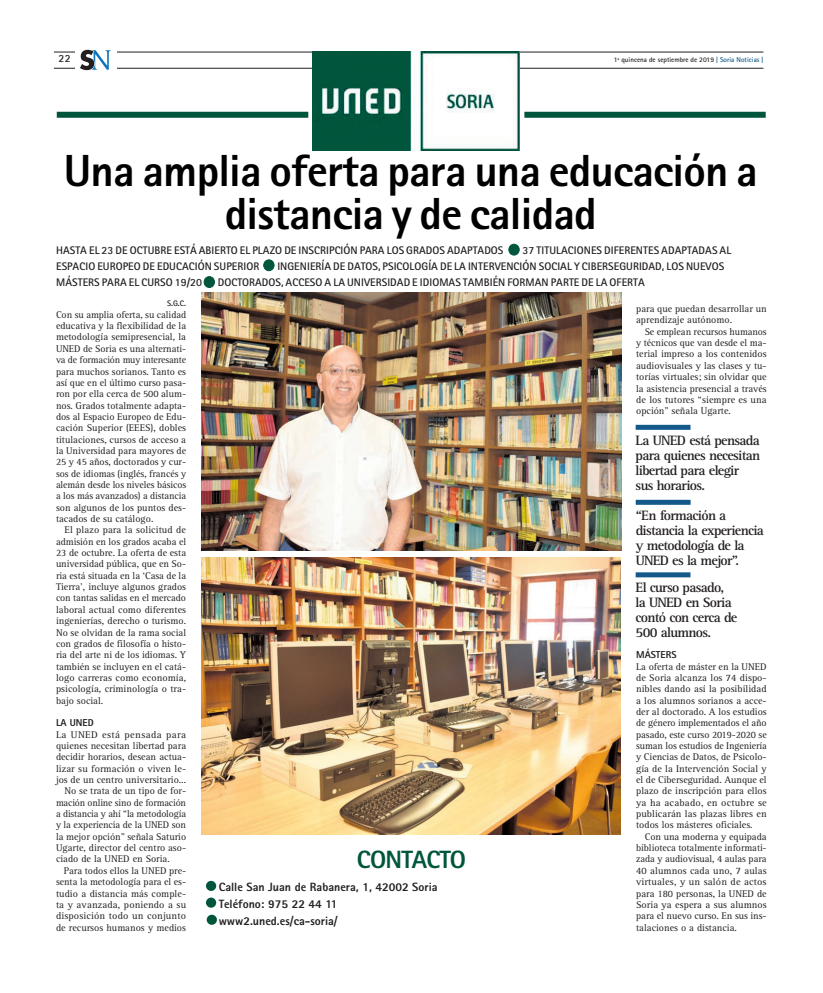
<style>
.page{position:relative;width:823px;height:993px;background:#fff}
.page>*{position:absolute;margin:0;border:0;box-sizing:border-box;transform-origin:0 0}
.t1{font:800 45px/43px "Rotis Sans Serif Std";letter-spacing:-.02em;color:#000001;text-align:center}
.t2{font:800 25px "Rotis Sans Serif Std";letter-spacing:-.03em;color:#00563c}
.t3{font:700 14px/15px "Rotis Serif Std";letter-spacing:-.05em;color:#231f20}
.t4{font:800 12px/17px "Rotis Sans Serif Std";color:#231f20}
.t5{font:700 11px "Rotis Sans Serif Std";letter-spacing:.005em;color:#231f20}
.t6{font:10px/11.3px "Rotis Serif Std";color:#231f20;text-align:justify}
.t7{font:10px "Rotis Serif Std";letter-spacing:.035em;color:#231f20}
.t8{font:800 10px "Rotis Sans Serif Std";color:#231f20}
.t9{font:700 8px "Rotis Sans Serif Std";color:#231f20}
.t10{font:700 7px "Rotis Sans Serif Std";color:#231f20}
.s1{color:#135a8a}
</style>
<div class="page">
<div style="left:635px;top:499px;width:55px;height:5px;background:#135a8a"></div>
<div style="left:635px;top:572px;width:55px;height:5px;background:#135a8a"></div>
<div style="left:635px;top:424px;width:55px;height:5px;background:#135a8a"></div>
<hr style="left:54px;top:68px;width:709px;height:1px;background:#231f20">
<hr style="left:54px;top:52px;width:709px;height:1px;background:#231f20">
<div style="left:75px;top:49px;width:41px;height:22px;background:#fff"></div>
<svg style="left:80px;top:50px;width:31px;height:20px"></svg>
<div style="left:57px;top:112px;width:251px;height:6px;background:#00563c"></div>
<div style="left:524px;top:112px;width:241px;height:6px;background:#00563c"></div>
<img style="left:201px;top:293px;width:420px;height:257px">
<div style="left:206px;top:897px;width:10px;height:10px;background:#00563c;border-radius:50%"></div>
<div style="left:206px;top:880px;width:10px;height:10px;background:#00563c;border-radius:50%"></div>
<img style="left:201px;top:557px;width:419px;height:277px">
<div style="left:206px;top:914px;width:11px;height:10px;background:#00563c;border-radius:50%"></div>
<img style="left:312px;top:52px;width:207px;height:99px">
<div style="left:508px;top:244px;width:11px;height:11px;background:#00563c;border-radius:50%"></div>
<div style="left:508px;top:244px;width:11px;height:11px;border:1px solid #00563c;border-radius:50%"></div>
<div style="left:263px;top:260px;width:11px;height:10px;background:#00563c;border-radius:50%"></div>
<div style="left:263px;top:259px;width:11px;height:12px;border:1px solid #00563c;border-radius:50%"></div>
<div style="left:204px;top:276px;width:10px;height:11px;background:#00563c;border-radius:50%"></div>
<div style="left:203px;top:276px;width:12px;height:12px;border:1px solid #00563c;border-radius:50%"></div>
<p class="t5" style="left:58px;top:52px;width:14px">22</p>
<p class="t10" style="left:613px;top:56px;width:151px">1ª quincena de septiembre de 2019 <span class="s1">| Soria Noticias |</span></p>
<h1 class="t1" style="left:64px;top:149px;width:695px">Una amplia oferta para una educación a distancia y de calidad</h1>
<p class="t5" style="left:56px;top:243px;width:448px">HASTA EL 23 DE OCTUBRE ESTÁ ABIERTO EL PLAZO DE INSCRIPCIÓN PARA LOS GRADOS ADAPTADOS</p>
<p class="t5" style="left:522px;top:243px;width:210px">37 TITULACIONES DIFERENTES ADAPTADAS AL</p>
<p class="t5" style="left:56px;top:259px;width:204px">ESPACIO EUROPEO DE EDUCACIÓN SUPERIOR</p>
<p class="t5" style="left:277px;top:259px;width:448px">INGENIERÍA DE DATOS, PSICOLOGÍA DE LA INTERVENCIÓN SOCIAL Y CIBERSEGURIDAD, LOS NUEVOS</p>
<p class="t5" style="left:56px;top:275px;width:147px">MÁSTERS PARA EL CURSO 19/20</p>
<p class="t5" style="left:218px;top:275px;width:428px">DOCTORADOS, ACCESO A LA UNIVERSIDAD E IDIOMAS TAMBIÉN FORMAN PARTE DE LA OFERTA</p>
<p class="t9" style="left:167px;top:298px;width:20px">S.G.C.</p>
<p class="t6" style="left:56px;top:309px;width:132px">Con su amplia oferta, su calidad educativa y la flexibilidad de la metodología semipresencial, la UNED de Soria es una alternati&shy;va de formación muy interesante para muchos sorianos. Tanto es así que en el último curso pasa&shy;ron por ella cerca de 500 alum&shy;nos. Grados totalmente adapta&shy;dos al Espacio Europeo de Edu&shy;cación Superior (EEES), dobles titulaciones, cursos de acceso a la Universidad para mayores de 25 y 45 años, doctorados y cur&shy;sos de idiomas (inglés, francés y alemán desde los niveles básicos a los más avanzados) a distancia son algunos de los puntos des&shy;tacados de su catálogo.</p>
<p class="t6" style="left:56px;top:524px;width:132px;text-indent:9px">El plazo para la solicitud de admisión en los grados acaba el 23 de octubre. La oferta de esta universidad pública, que en So&shy;ria está situada en la ‘Casa de la Tierra’, incluye algunos grados con tantas salidas en el mercado laboral actual como diferentes ingenierías, derecho o turismo.<br>No se olvidan de la rama social con grados de filosofía o histo&shy;ria del arte ni de los idiomas. Y también se incluyen en el catá&shy;logo carreras como economía, psicología, criminología o tra&shy;bajo social.</p>
<p class="t8" style="left:56px;top:716px;width:39px">LA UNED</p>
<p class="t7" style="left:56px;top:728px;width:131px">La UNED está pensada para</p>
<p class="t6" style="left:56px;top:740px;width:132px">quienes necesitan libertad para</p>
<p class="t6" style="left:56px;top:751px;width:131px">decidir horarios, desean actua-</p>
<p class="t6" style="left:56px;top:762px;width:131px">lizar su formación o viven le-</p>
<p class="t6" style="left:56px;top:774px;width:132px">jos de un centro universitario...</p>
<p class="t6" style="left:64px;top:785px;width:123px">No se trata de un tipo de for-</p>
<p class="t6" style="left:56px;top:796px;width:131px">mación online sino de formación</p>
<p class="t6" style="left:56px;top:808px;width:131px">a distancia y ahí “la metodología</p>
<p class="t6" style="left:56px;top:819px;width:131px">y la experiencia de la UNED son</p>
<p class="t6" style="left:56px;top:830px;width:132px">la mejor opción” señala Saturio</p>
<p class="t6" style="left:56px;top:842px;width:131px">Ugarte, director del centro aso-</p>
<p class="t6" style="left:56px;top:853px;width:115px">ciado de la UNED en Soria.</p>
<p class="t6" style="left:64px;top:864px;width:124px">Para todos ellos la UNED pre-</p>
<p class="t6" style="left:56px;top:876px;width:132px">senta la metodología para el es-</p>
<p class="t6" style="left:56px;top:887px;width:131px">tudio a distancia más comple-</p>
<p class="t6" style="left:56px;top:898px;width:132px">ta y avanzada, poniendo a su</p>
<p class="t6" style="left:56px;top:910px;width:131px">disposición todo un conjunto</p>
<p class="t6" style="left:56px;top:921px;width:131px">de recursos humanos y medios</p>
<h2 class="t2" style="left:356px;top:843px;width:111px">CONTACTO</h2>
<p class="t4" style="left:218px;top:877px;width:220px">Calle San Juan de Rabanera, 1, 42002 Soria<br>Teléfono: 975 22 44 11</p>
<p class="t4" style="left:218px;top:911px;width:120px">www2.uned.es/ca-soria/</p>
<p class="t6" style="left:635px;top:303px;width:132px">para que puedan desarrollar un aprendizaje autónomo.</p>
<p class="t6" style="left:635px;top:326px;width:132px;text-indent:9px">Se emplean recursos humanos y técnicos que van desde el ma&shy;terial impreso a los contenidos audiovisuales y las clases y tu&shy;torías virtuales; sin olvidar que la asistencia presencial a través de los tutores “siempre es una opción” señala Ugarte.</p>
<h3 class="t3" style="left:635px;top:433px;width:126px">La UNED está pensada para quienes necesitan libertad para elegir sus horarios.</h3>
<h3 class="t3" style="left:635px;top:508px;width:129px">“En formación a distancia la experiencia y metodología de la<br>UNED es la mejor”.</h3>
<h3 class="t3" style="left:635px;top:580px;width:103px">El curso pasado, la UNED en Soria contó con cerca de<br>500 alumnos.</h3>
<p class="t8" style="left:635px;top:648px;width:42px">MÁSTERS</p>
<p class="t6" style="left:635px;top:660px;width:132px">La oferta de máster en la UNED de Soria alcanza los 74 dispo&shy;nibles dando así la posibilidad a los alumnos sorianos a acce&shy;der al doctorado. A los estudios de género implementados el año pasado, este curso 2019-2020 se suman los estudios de Ingeniería y Ciencias de Datos, de Psicolo&shy;gía de la Intervención Social y el de Ciberseguridad. Aunque el plazo de inscripción para ellos ya ha acabado, en octubre se publicarán las plazas libres en todos los másteres oficiales.</p>
<p class="t6" style="left:635px;top:830px;width:132px;text-indent:9px">Con una moderna y equipada biblioteca totalmente informati&shy;zada y audiovisual, 4 aulas para 40 alumnos cada uno, 7 aulas virtuales, y un salón de actos para 180 personas, la UNED de Soria ya espera a sus alumnos para el nuevo curso. En sus ins&shy;talaciones o a distancia.</p>
</div>
